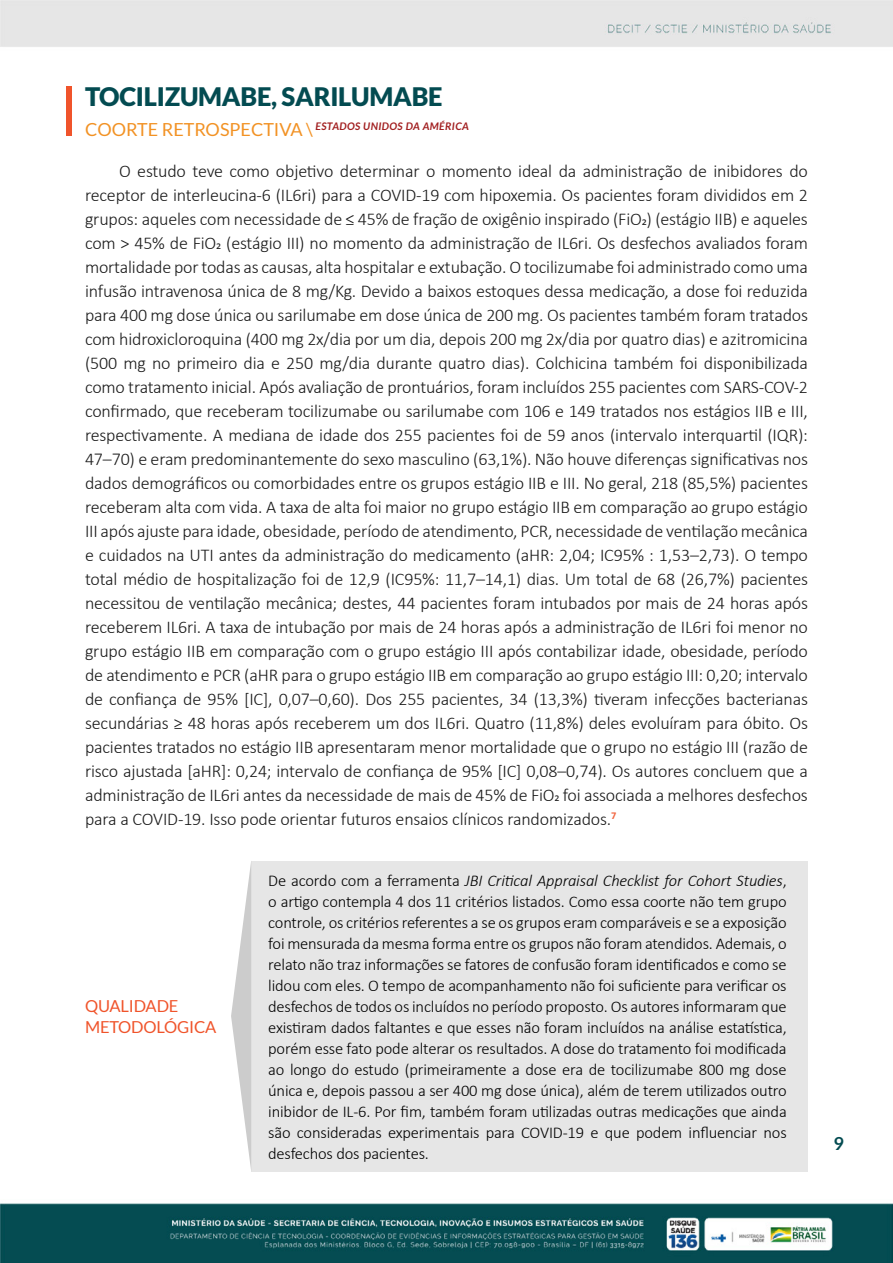
<style>
.page{position:relative;width:893px;height:1263px;background:#fff}
.page>*{position:absolute;margin:0;border:0;box-sizing:border-box;transform-origin:0 0}
.t1{font:900 25.5px "Lato";letter-spacing:-.01em;color:#034b51}
.t2{font:300 18px/24px "Calibri";letter-spacing:-.01em;color:#1a1a1a;text-align:justify}
.t3{font:700 18px "Lato";color:#034b51}
.t4{font:300 16.5px/21px "Calibri";letter-spacing:-.01em;color:#000;text-align:justify}
.t5{font:16.5px/21px "Lato";letter-spacing:-.01em;color:#f0542b}
.t6{font:italic 700 10.5px "Lato";letter-spacing:.04em;color:#a22021}
.s1{font-weight:400;font-style:normal;font-size:18px;color:#f29224}
.s2{font-style:italic}
</style>
<div class="page">
<img style="left:0;top:0;width:893px;height:1263px">
<div style="left:85px;top:860px;width:146px;height:311px;background:#fff"></div>
<div style="left:251px;top:860px;width:557px;height:311px;background:#e6e6e6"></div>
<svg style="left:231px;top:860px;width:20px;height:311px"></svg>
<div style="left:66px;top:86px;width:6px;height:50px;background:#f0542b"></div>
<h1 class="t1" style="left:85px;top:81px;width:359px">TOCILIZUMABE, SARILUMABE</h1>
<p class="t6" style="left:85px;top:120px;width:385px"><span class="s1">COORTE RETROSPECTIVA \</span> ESTADOS UNIDOS DA AMÉRICA</p>
<p class="t2" style="left:85px;top:159px;width:724px;text-indent:34px">O estudo teve como objetivo determinar o momento ideal da administração de inibidores do receptor de interleucina-6 (IL6ri) para a COVID-19 com hipoxemia. Os pacientes foram divididos em 2 grupos: aqueles com necessidade de ≤ 45% de fração de oxigênio inspirado (FiO2) (estágio IIB) e aqueles com &gt; 45% de FiO2 (estágio III) no momento da administração de IL6ri. Os desfechos avaliados foram mortalidade por todas as causas, alta hospitalar e extubação. O tocilizumabe foi administrado como uma infusão intravenosa única de 8 mg/Kg. Devido a baixos estoques dessa medicação, a dose foi reduzida para 400 mg dose única ou sarilumabe em dose única de 200 mg. Os pacientes também foram tratados com hidroxicloroquina (400 mg 2x/dia por um dia, depois 200 mg 2x/dia por quatro dias) e azitromicina (500 mg no primeiro dia e 250 mg/dia durante quatro dias). Colchicina também foi disponibilizada como tratamento inicial. Após avaliação de prontuários, foram incluídos 255 pacientes com SARS-COV-2 confirmado, que receberam tocilizumabe ou sarilumabe com 106 e 149 tratados nos estágios IIB e III, respectivamente. A mediana de idade dos 255 pacientes foi de 59 anos (intervalo interquartil (IQR):<br>47–70) e eram predominantemente do sexo masculino (63,1%). Não houve diferenças significativas nos dados demográficos ou comorbidades entre os grupos estágio IIB e III. No geral, 218 (85,5%) pacientes receberam alta com vida. A taxa de alta foi maior no grupo estágio IIB em comparação ao grupo estágio III após ajuste para idade, obesidade, período de atendimento, PCR, necessidade de ventilação mecânica e cuidados na UTI antes da administração do medicamento (aHR: 2,04; IC95% : 1,53–2,73). O tempo total médio de hospitalização foi de 12,9 (IC95%: 11,7–14,1) dias. Um total de 68 (26,7%) pacientes necessitou de ventilação mecânica; destes, 44 pacientes foram intubados por mais de 24 horas após receberem IL6ri. A taxa de intubação por mais de 24 horas após a administração de IL6ri foi menor no grupo estágio IIB em comparação com o grupo estágio III após contabilizar idade, obesidade, período de atendimento e PCR (aHR para o grupo estágio IIB em comparação ao grupo estágio III: 0,20; intervalo de confiança de 95% [IC], 0,07–0,60). Dos 255 pacientes, 34 (13,3%) tiveram infecções bacterianas secundárias ≥ 48 horas após receberem um dos IL6ri. Quatro (11,8%) deles evoluíram para óbito. Os pacientes tratados no estágio IIB apresentaram menor mortalidade que o grupo no estágio III (razão de risco ajustada [aHR]: 0,24; intervalo de confiança de 95% [IC] 0,08–0,74). Os autores concluem que a administração de IL6ri antes da necessidade de mais de 45% de FiO2 foi associada a melhores desfechos para a COVID-19. Isso pode orientar futuros ensaios clínicos randomizados.<sup>7</sup></p>
<p class="t5" style="left:85px;top:995px;width:133px">QUALIDADE<br>METODOLÓGICA</p>
<p class="t4" style="left:268px;top:869px;width:520px">De acordo com a ferramenta <span class="s2">JBI Critical Appraisal Checklist for Cohort Studies</span>, o artigo contempla 4 dos 11 critérios listados. Como essa coorte não tem grupo controle, os critérios referentes a se os grupos eram comparáveis e se a exposição foi mensurada da mesma forma entre os grupos não foram atendidos. Ademais, o relato não traz informações se fatores de confusão foram identificados e como se lidou com eles. O tempo de acompanhamento não foi suficiente para verificar os desfechos de todos os incluídos no período proposto. Os autores informaram que existiram dados faltantes e que esses não foram incluídos na análise estatística, porém esse fato pode alterar os resultados. A dose do tratamento foi modificada ao longo do estudo (primeiramente a dose era de tocilizumabe 800 mg dose única e, depois passou a ser 400 mg dose única), além de terem utilizados outro inibidor de IL-6. Por fim, também foram utilizadas outras medicações que ainda são consideradas experimentais para COVID-19 e que podem influenciar nos desfechos dos pacientes.</p>
<p class="t3" style="left:833px;top:1133px;width:12px">9</p>
</div>
